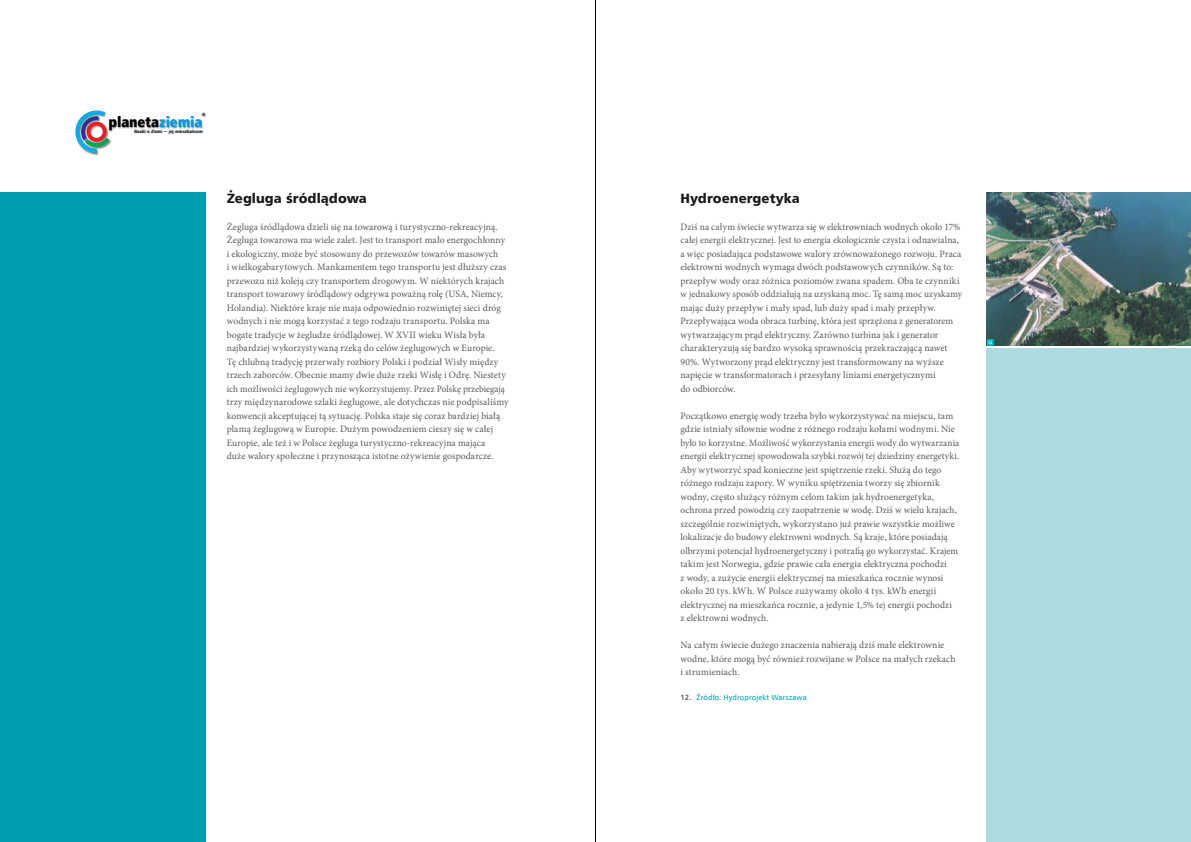
<style>
.page{position:relative;width:1191px;height:842px;background:#fff}
.page>*{position:absolute;margin:0;border:0;box-sizing:border-box;transform-origin:0 0}
.t1{font:14.7px "Humnst 777 X Blk Cn EU";letter-spacing:-.005em;color:#000}
.t2{font:13.5px "Humnst 777 Blk EU";letter-spacing:.005em;color:#1a1a1a}
.t3{font:9.8px/13.5px "Minion Pro";letter-spacing:.005em;color:#58595b}
.t4{font:9.8px/13.5px "Minion Pro";letter-spacing:.005em;color:#58595b;scale:.96 1}
.t5{font:7.6px "Humnst 777 EU";letter-spacing:.02em;color:#009db1}
.t6{font:700 4.9px "Humnst 777 Cn EU";color:#fff}
.t7{font:700 4.5px "Humnst 777 Cn EU";letter-spacing:.02em;color:#000;scale:1.06 1}
.t8{font:4.5px "Humnst 777 X Blk Cn EU";color:#000}
.s1{color:#0097dc}
.s2{font-weight:700;color:#58595b}
</style>
<div class="page">
<div style="left:986px;top:349px;width:205px;height:493px;background:#aedae2"></div>
<hr style="left:595px;top:0;width:1px;height:842px;background:#000">
<div style="left:0;top:193px;width:205px;height:649px;background:#009db1"></div>
<div style="left:75px;top:110px;width:42px;height:49px;background:#000;opacity:.46"></div>
<svg style="left:75px;top:111px;width:35px;height:42px"></svg>
<div style="left:109px;top:116px;width:119px;height:25px;background:#000;opacity:.37"></div>
<div style="left:135px;top:129px;width:96px;height:15px;background:#000;opacity:.34"></div>
<div style="left:202px;top:113px;width:16px;height:10px;background:#000;opacity:.34"></div>
<img style="left:986px;top:193px;width:205px;height:153px">
<div style="left:986px;top:339px;width:7px;height:7px;background:#00adbf"></div>
<p class="t8" style="left:202px;top:112px;width:5px">®</p>
<h1 class="t1" style="left:109px;top:113px;width:95px">planeta<span class="s1">ziemia</span></h1>
<p class="t7" style="left:134px;top:128px;width:66px">Nauki o Ziemi − jej mieszkańcom</p>
<h2 class="t2" style="left:227px;top:189px;width:141px">Żegluga śródlądowa</h2>
<p class="t3" style="left:227px;top:220px;width:283px">Żegluga śródlądowa dzieli się na towarową i turystyczno-rekreacyjną.<br>Żegluga towarowa ma wiele zalet. Jest to transport mało energochłonny i ekologiczny, może być stosowany do przewozów towarów masowych<br>i wielkogabarytowych. Mankamentem tego transportu jest dłuższy czas przewozu niż koleją czy transportem drogowym. W niektórych krajach transport towarowy śródlądowy odgrywa poważną rolę (USA, Niemcy, Holandia). Niektóre kraje nie maja odpowiednio rozwiniętej sieci dróg wodnych i nie mogą korzystać z tego rodzaju transportu. Polska ma bogate tradycje w żegludze śródlądowej. W XVII wieku Wisła była najbardziej wykorzystywaną rzeką do celów żeglugowych w Europie.<br>Tę chlubną tradycję przerwały rozbiory Polski i podział Wisły między trzech zaborców. Obecnie mamy dwie duże rzeki Wisłę i Odrę. Niestety ich możliwości żeglugowych nie wykorzystujemy. Przez Polskę przebiegają trzy międzynarodowe szlaki żeglugowe, ale dotychczas nie podpisaliśmy konwencji akceptującej tą sytuację. Polska staje się coraz bardziej białą plamą żeglugową w Europie. Dużym powodzeniem cieszy się w całej Europie, ale też i w Polsce żegluga turystyczno-rekreacyjna mająca<br>duże walory społeczne i przynosząca istotne ożywienie gospodarcze.</p>
<h2 class="t2" style="left:680px;top:189px;width:121px">Hydroenergetyka</h2>
<p class="t4" style="left:680px;top:220px;width:295px">Dziś na całym świecie wytwarza się w elektrowniach wodnych około 17% całej energii elektrycznej. Jest to energia ekologicznie czysta i odnawialna, a więc posiadająca podstawowe walory zrównoważonego rozwoju. Praca elektrowni wodnych wymaga dwóch podstawowych czynników. Są to: przepływ wody oraz różnica poziomów zwana spadem. Oba te czynniki w jednakowy sposób oddziałują na uzyskaną moc. Tę samą moc uzyskamy mając duży przepływ i mały spad, lub duży spad i mały przepływ.<br>Przepływająca woda obraca turbinę, która jest sprzężona z generatorem wytwarzającym prąd elektryczny. Zarówno turbina jak i generator charakteryzują się bardzo wysoką sprawnością przekraczającą nawet 90%. Wytworzony prąd elektryczny jest transformowany na wyższe napięcie w transformatorach i przesyłany liniami energetycznymi<br>do odbiorców.</p>
<p class="t3" style="left:680px;top:409px;width:280px">Początkowo energię wody trzeba było wykorzystywać na miejscu, tam gdzie istniały siłownie wodne z różnego rodzaju kołami wodnymi. Nie było to korzystne. Możliwość wykorzystania energii wody do wytwarzania energii elektrycznej spowodowała szybki rozwój tej dziedziny energetyki.<br>Aby wytworzyć spad konieczne jest spiętrzenie rzeki. Służą do tego różnego rodzaju zapory. W wyniku spiętrzenia tworzy się zbiornik wodny, często służący różnym celom takim jak hydroenergetyka, ochrona przed powodzią czy zaopatrzenie w wodę. Dziś w wielu krajach, szczególnie rozwiniętych, wykorzystano już prawie wszystkie możliwe lokalizacje do budowy elektrowni wodnych. Są kraje, które posiadają olbrzymi potencjał hydroenergetyczny i potrafią go wykorzystać. Krajem takim jest Norwegia, gdzie prawie cała energia elektryczna pochodzi<br>z wody, a zużycie energii elektrycznej na mieszkańca rocznie wynosi około 20 tys. kWh. W Polsce zużywamy około 4 tys. kWh energii elektrycznej na mieszkańca rocznie, a jedynie 1,5% tej energii pochodzi<br>z elektrowni wodnych.</p>
<p class="t3" style="left:680px;top:639px;width:276px">Na całym świecie dużego znaczenia nabierają dziś małe elektrownie wodne, które mogą być również rozwijane w Polsce na małych rzekach i strumieniach.</p>
<p class="t5" style="left:680px;top:693px;width:128px"><span class="s2">12.</span> Źródło: Hydroprojekt Warszawa</p>
<p class="t6" style="left:988px;top:339px;width:6px">12</p>
</div>
